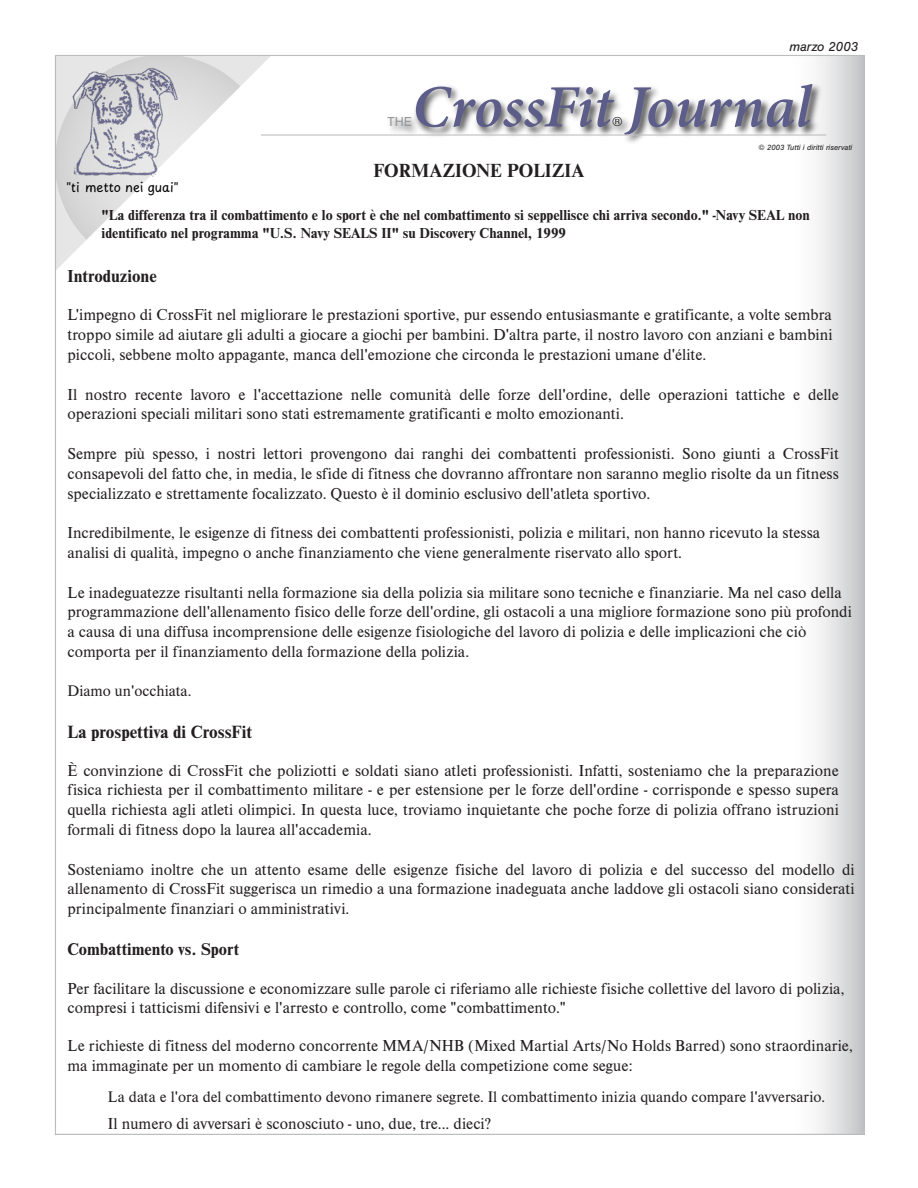
<style>
.page{position:relative;width:918px;height:1188px;background:#fff}
.page>*{position:absolute;margin:0;border:0;box-sizing:border-box;transform-origin:0 0}
.t1{font:italic 600 60px "Minion 3";color:#5d5d8a}
.t2{font:700 19.65px "Nimbus Rom D";color:#231f20}
.t3{font:700 18.3px "Nimbus Rom D";color:#231f20}
.t4{font:700 18px "Nimbus Rom D";color:#231f20}
.t5{font:700 17.7px "Nimbus Rom D";color:#231f20}
.t6{font:16.5px/19.8px "Nimbus Rom D";color:#231f20}
.t7{font:15.9px "Nimbus Rom D";color:#231f20}
.t8{font:700 15px/18px "Nimbus Rom D";color:#231f20}
.t9{font:italic 13.5px "Nimbus San";color:#231f20}
.t10{font:13.5px "Nimbus San";color:#959799}
.t11{font:13.5px "Nimbus San";color:#231f20}
.t12{font:12.75px "Playpen Sans";color:#000}
.t13{font:italic 7.8px "Nimbus San";color:#231f20}
</style>
<div class="page">
<img style="left:57px;top:57px;width:213px;height:212px">
<img style="left:371px;top:55px;width:494px;height:119px">
<hr style="left:261px;top:134px;width:565px;height:2px;background:#bdbfc1">
<p class="t9" style="left:789px;top:39px;width:71px">marzo 2003</p>
<h1 class="t1" style="left:412px;top:65px;width:401px">CrossFit Journal</h1>
<p class="t11" style="left:612px;top:115px;width:12px">®</p>
<p class="t10" style="left:387px;top:115px;width:26px">THE</p>
<p class="t13" style="left:759px;top:143px;width:95px">© 2003 Tutti i diritti riservati</p>
<p class="t2" style="left:373px;top:157px;width:212px">FORMAZIONE POLIZIA</p>
<p class="t8" style="left:102px;top:206px;width:710px">"La differenza tra il combattimento e lo sport è che nel combattimento si seppellisce chi arriva secondo." -Navy SEAL non identificato nel programma "U.S. Navy SEALS II" su Discovery Channel, 1999</p>
<p class="t4" style="left:68px;top:264px;width:91px">Introduzione</p>
<p class="t6" style="left:68px;top:305px;width:767px;text-align:justify">L'impegno di CrossFit nel migliorare le prestazioni sportive, pur essendo entusiasmante e gratificante, a volte sembra troppo simile ad aiutare gli adulti a giocare a giochi per bambini. D'altra parte, il nostro lavoro con anziani e bambini piccoli, sebbene molto appagante, manca dell'emozione che circonda le prestazioni umane d'élite.</p>
<p class="t6" style="left:68px;top:384px;width:773px">Il nostro recente lavoro e l'accettazione nelle comunità delle forze dell'ordine, delle operazioni tattiche e delle operazioni speciali militari sono stati estremamente gratificanti e molto emozionanti.</p>
<p class="t6" style="left:68px;top:443px;width:773px;text-align:justify">Sempre più spesso, i nostri lettori provengono dai ranghi dei combattenti professionisti. Sono giunti a CrossFit consapevoli del fatto che, in media, le sfide di fitness che dovranno affrontare non saranno meglio risolte da un fitness specializzato e strettamente focalizzato. Questo è il dominio esclusivo dell'atleta sportivo.</p>
<p class="t6" style="left:68px;top:522px;width:754px">Incredibilmente, le esigenze di fitness dei combattenti professionisti, polizia e militari, non hanno ricevuto la stessa analisi di qualità, impegno o anche finanziamento che viene generalmente riservato allo sport.</p>
<p class="t6" style="left:68px;top:582px;width:786px">Le inadeguatezze risultanti nella formazione sia della polizia sia militare sono tecniche e finanziarie. Ma nel caso della programmazione dell'allenamento fisico delle forze dell'ordine, gli ostacoli a una migliore formazione sono più profondi a causa di una diffusa incomprensione delle esigenze fisiologiche del lavoro di polizia e delle implicazioni che ciò comporta per il finanziamento della formazione della polizia.</p>
<p class="t7" style="left:68px;top:680px;width:126px">Diamo un'occhiata.</p>
<p class="t3" style="left:68px;top:719px;width:186px">La prospettiva di CrossFit</p>
<p class="t6" style="left:68px;top:760px;width:773px;text-align:justify">È convinzione di CrossFit che poliziotti e soldati siano atleti professionisti. Infatti, sosteniamo che la preparazione fisica richiesta per il combattimento militare - e per estensione per le forze dell'ordine - corrisponde e spesso supera quella richiesta agli atleti olimpici. In questa luce, troviamo inquietante che poche forze di polizia offrano istruzioni formali di fitness dopo la laurea all'accademia.</p>
<p class="t6" style="left:68px;top:859px;width:789px;text-align:justify">Sosteniamo inoltre che un attento esame delle esigenze fisiche del lavoro di polizia e del successo del modello di allenamento di CrossFit suggerisca un rimedio a una formazione inadeguata anche laddove gli ostacoli siano considerati principalmente finanziari o amministrativi.</p>
<p class="t5" style="left:68px;top:937px;width:173px">Combattimento vs. Sport</p>
<p class="t6" style="left:68px;top:978px;width:779px">Per facilitare la discussione e economizzare sulle parole ci riferiamo alle richieste fisiche collettive del lavoro di polizia, compresi i tatticismi difensivi e l'arresto e controllo, come "combattimento."</p>
<p class="t6" style="left:68px;top:1035px;width:787px">Le richieste di fitness del moderno concorrente MMA/NHB (Mixed Martial Arts/No Holds Barred) sono straordinarie, ma immaginate per un momento di cambiare le regole della competizione come segue:</p>
<p class="t7" style="left:108px;top:1087px;width:719px">La data e l'ora del combattimento devono rimanere segrete. Il combattimento inizia quando compare l'avversario.</p>
<p class="t6" style="left:108px;top:1114px;width:385px">Il numero di avversari è sconosciuto - uno, due, tre... dieci?</p>
<p class="t12" style="left:66px;top:177px;width:114px">"ti metto nei guai"</p>
</div>
